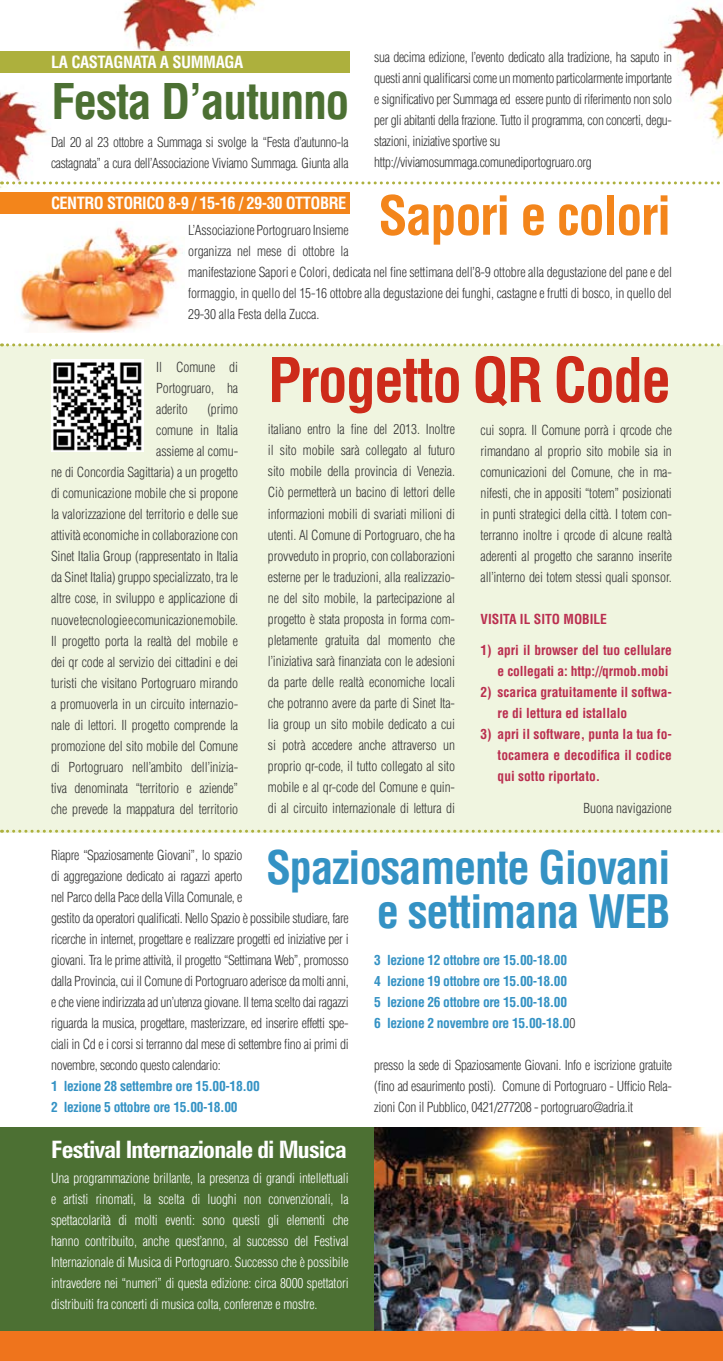
<style>
.page{position:relative;width:723px;height:1361px;background:#fff}
.page>*{position:absolute;margin:0;border:0;box-sizing:border-box;transform-origin:0 0}
.t1{font:700 condensed 60px "Helvetica";color:#cd2b1a}
.t2{font:700 condensed 52.5px "Helvetica";color:#f3851b}
.t3{font:700 condensed 48px "Helvetica";color:#4c7033}
.t4{font:700 condensed 45px/44px "Helvetica";letter-spacing:-.03em;color:#3492c4}
.t5{font:700 condensed 24px "Zurich BT";letter-spacing:-.03em;color:#fff}
.t6{font:700 condensed 16.5px "Helvetica";letter-spacing:-.03em;color:#fff}
.t7{font:300 condensed 13.5px/21px "Helvetica";letter-spacing:-.01em;color:#353535;text-align:justify}
.t8{font:300 condensed 13.5px/21px "Helvetica";letter-spacing:-.01em;color:#fff;text-align:justify}
.t9{font:700 condensed 13.5px/21px "Helvetica";color:#ba2e4f;text-align:right}
.t10{font:700 condensed 13.5px/21px "Helvetica";letter-spacing:-.025em;color:#3492c4}
.s1{font-weight:300;color:#353535}
</style>
<div class="page">
<div style="left:0;top:1127px;width:723px;height:234px;background:#4c7033"></div>
<img style="left:374px;top:1127px;width:349px;height:204px">
<img style="left:0;top:92px;width:64px;height:98px">
<div style="left:0;top:345px;width:723px;height:488px;background:#f0f5e0"></div>
<div style="left:0;top:1331px;width:723px;height:30px;background:#ef741c"></div>
<img style="left:51px;top:360px;width:93px;height:92px">
<img style="left:20px;top:227px;width:163px;height:105px">
<div style="left:0;top:192px;width:350px;height:21px;background:#f3851b"></div>
<img style="left:660px;top:5px;width:63px;height:135px">
<img style="left:109px;top:0;width:205px;height:73px">
<div style="left:0;top:51px;width:350px;height:21px;background:#adb03d"></div>
<svg style="left:2px;top:181px;width:718px;height:3px"></svg>
<svg style="left:2px;top:343px;width:718px;height:3px"></svg>
<svg style="left:2px;top:829px;width:718px;height:3px"></svg>
<p class="t6" style="left:51px;top:52px;width:194px">La Castagnata a Summaga</p>
<h3 class="t3" style="left:51px;top:73px;width:300px">Festa D’autunno</h3>
<p class="t7" style="left:51px;top:131px;width:299px">Dal 20 al 23 ottobre a Summaga si svolge la “Festa d’autunno-la castagnata” a cura dell’Associazione Viviamo Summaga. Giunta alla</p>
<p class="t7" style="left:374px;top:46px;width:299px;text-align:left">sua decima edizione, l’evento dedicato alla tradizione, ha saputo in questi anni qualificarsi come un momento particolarmente importante e significativo per Summaga ed essere punto di riferimento non solo per gli abitanti della frazione. Tutto il programma, con concerti, degu&shy;stazioni, iniziative sportive su http://viviamosummaga.comunediportogruaro.org</p>
<h2 class="t2" style="left:378px;top:184px;width:294px">Sapori e colori</h2>
<p class="t6" style="left:51px;top:193px;width:36px">CENTRO</p>
<p class="t6" style="left:107px;top:193px;width:10px">STORICO</p>
<p class="t6" style="left:168px;top:193px;width:180px">8-9 / 15-16 / 29-30 ottobre</p>
<p class="t7" style="left:188px;top:220px;width:485px;text-align:left">L’Associazione Portogruaro Insieme<br>organizza nel mese di ottobre la<br>manifestazione Sapori e Colori, dedicata nel fine settimana dell’8-9 ottobre alla degustazione del pane e del formaggio, in quello del 15-16 ottobre alla degustazione dei funghi, castagne e frutti di bosco, in quello del 29-30 alla Festa della Zucca.</p>
<p class="t7" style="left:156px;top:357px;width:83px">Il Comune di Portogruaro, ha aderito</p>
<p class="t7" style="left:51px;top:399px;width:189px;text-align:right">(primo<br>comune in Italia<br>assieme al comu-<br>ne di Concordia Sagittaria) a un progetto di comunicazione mobile che si propone la valorizzazione del territorio e delle sue attività economiche in collaborazione con Sinet Italia Group (rappresentato in Italia da Sinet Italia) gruppo specializzato, tra le altre cose, in sviluppo e applicazione di nuove tecnologie e comunicazione mobile.<br>Il progetto porta la realtà del mobile e dei qr code al servizio dei cittadini e dei turisti che visitano Portogruaro mirando a promuoverla in un circuito internazio&shy;nale di lettori. Il progetto comprende la promozione del sito mobile del Comune di Portogruaro nell’ambito dell’inizia&shy;tiva denominata “territorio e aziende” che prevede la mappatura del territorio</p>
<h1 class="t1" style="left:268px;top:344px;width:405px">Progetto QR Code</h1>
<p class="t7" style="left:268px;top:419px;width:189px">italiano entro la fine del 2013. Inoltre il sito mobile sarà collegato al futuro sito mobile della provincia di Venezia.<br>Ciò permetterà un bacino di lettori delle informazioni mobili di svariati milioni di utenti. Al Comune di Portogruaro, che ha provveduto in proprio, con collaborazioni esterne per le traduzioni, alla realizzazio&shy;ne del sito mobile, la partecipazione al progetto è stata proposta in forma com&shy;pletamente gratuita dal momento che l’iniziativa sarà finanziata con le adesioni da parte delle realtà economiche locali che potranno avere da parte di Sinet Ita&shy;lia group un sito mobile dedicato a cui si potrà accedere anche attraverso un proprio qr-code, il tutto collegato al sito mobile e al qr-code del Comune e quin&shy;di al circuito internazionale di lettura di</p>
<p class="t7" style="left:480px;top:419px;width:193px">cui sopra. Il Comune porrà i qrcode che rimandano al proprio sito mobile sia in comunicazioni del Comune, che in ma&shy;nifesti, che in appositi “totem” posizionati in punti strategici della città. I totem con&shy;terranno inoltre i qrcode di alcune realtà aderenti al progetto che saranno inserite all’interno dei totem stessi quali sponsor.</p>
<p class="t9" style="left:480px;top:608px;width:128px">visita il sito mobile</p>
<p class="t9" style="left:480px;top:639px;width:193px">1) apri il browser del tuo cellulare e collegati a: http://qrmob.mobi</p>
<p class="t9" style="left:497px;top:681px;width:176px;text-align:left;text-indent:-17px">2) scarica gratuitamente il softwa&shy;re di lettura ed istallalo</p>
<p class="t9" style="left:497px;top:723px;width:176px;text-align:justify;text-indent:-17px">3) apri il software, punta la tua fo&shy;tocamera e decodifica il codice qui sotto riportato.</p>
<p class="t7" style="left:583px;top:797px;width:90px">Buona navigazione</p>
<h3 class="t4" style="left:377px;top:845px;width:295px;text-indent:-111px">Spaziosamente Giovani e settimana WEB</h3>
<p class="t7" style="left:51px;top:845px;width:299px;text-align:left">Riapre “Spaziosamente Giovani”, lo spazio<br>di aggregazione dedicato ai ragazzi aperto<br>nel Parco della Pace della Villa Comunale, e<br>gestito da operatori qualificati. Nello Spazio è possibile studiare, fare ricerche in internet, progettare e realizzare progetti ed iniziative per i giovani. Tra le prime attività, il progetto “Settimana Web”, promosso dalla Provincia, cui il Comune di Portogruaro aderisce da molti anni, e che viene indirizzata ad un’utenza giovane. Il tema scelto dai ragazzi riguarda la musica, progettare, masterizzare, ed inserire effetti spe&shy;ciali in Cd e i corsi si terranno dal mese di settembre fino ai primi di novembre, secondo questo calendario:</p>
<p class="t10" style="left:51px;top:1076px;width:210px">1 lezione 28 settembre ore 15.00-18.00<br>2 lezione 5 ottobre ore 15.00-18.00</p>
<p class="t10" style="left:374px;top:949px;width:203px">3 lezione 12 ottobre ore 15.00-18.00<br>4 lezione 19 ottobre ore 15.00-18.00<br>5 lezione 26 ottobre ore 15.00-18.00<br>6 lezione 2 novembre ore 15.00-18.0<span class="s1">0</span></p>
<p class="t7" style="left:374px;top:1054px;width:299px">presso la sede di Spaziosamente Giovani. Info e iscrizione gratuite (fino ad esaurimento posti). Comune di Portogruaro - Ufficio Rela&shy;zioni Con il Pubblico, 0421/277208 - portogruaro@adria.it</p>
<h3 class="t5" style="left:51px;top:1134px;width:297px">Festival Internazionale di Musica</h3>
<p class="t8" style="left:51px;top:1167px;width:299px">Una programmazione brillante, la presenza di grandi intellettuali e artisti rinomati, la scelta di luoghi non convenzionali, la spettacolarità di molti eventi: sono questi gli elementi che hanno contribuito, anche quest’anno, al successo del Festival Internazionale di Musica di Portogruaro. Successo che è possibile intravedere nei “numeri” di questa edizione: circa 8000 spettatori distribuiti fra concerti di musica colta, conferenze e mostre.</p>
</div>
